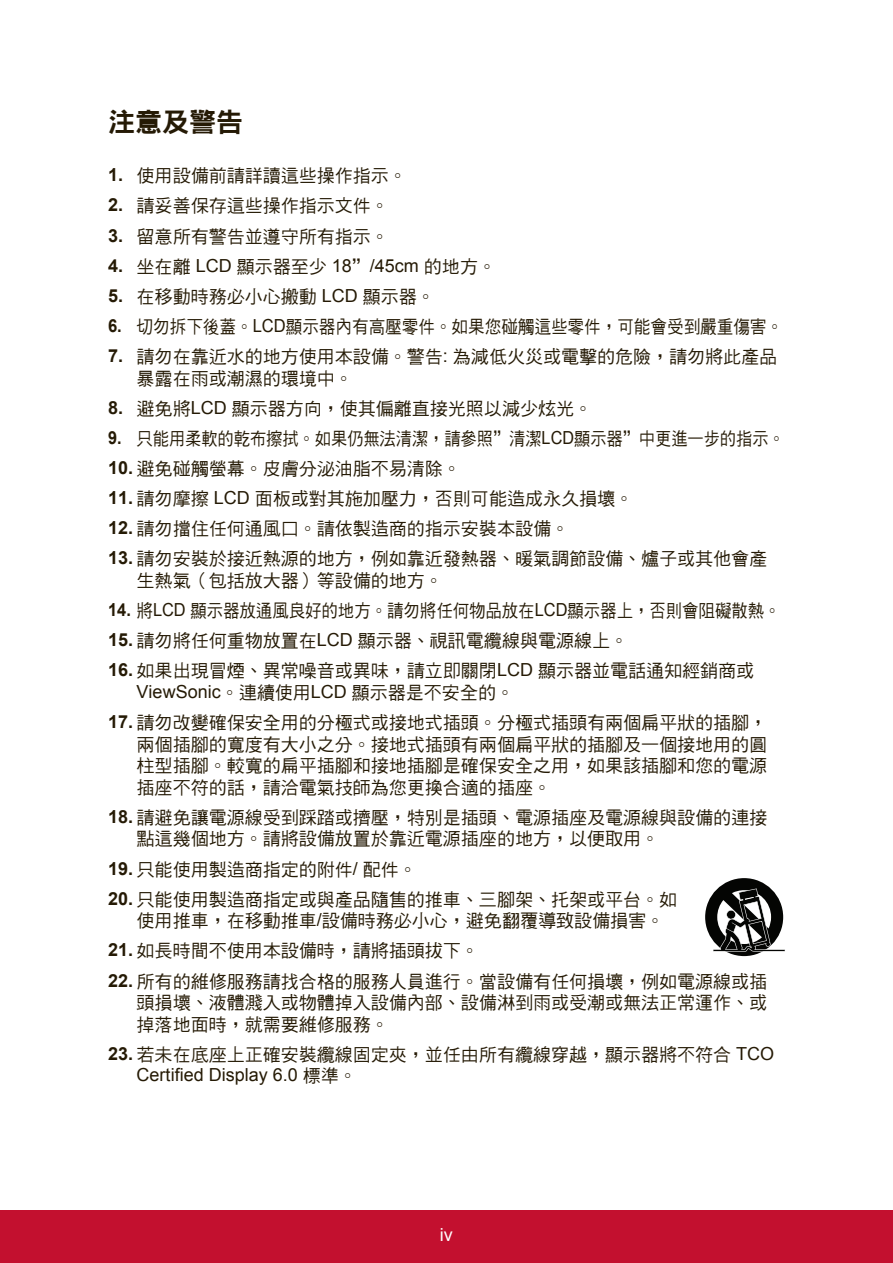
<style>
.page{position:relative;width:893px;height:1263px;background:#fff}
.page>*{position:absolute;margin:0;border:0;box-sizing:border-box;transform-origin:0 0}
.t1{font:27px "DFN Hei W9 WIN BF";color:#251a05}
.t2{font:18px/21.6px "DF Hei Md HK BF";color:#251a05}
.t3{font:18px "DF Hei Md HK BF";color:#251a05;scale:.91 1}
.t4{font:18px "DF Hei Md HK BF";color:#251a05;scale:.9 1}
.t5{font:18px "DF Hei Md HK BF";color:#251a05;scale:.92 1}
.t6{font:18px "Arial";color:#251a05}
.t7{font:18px "Arial";color:#fff}
.s1{font-family:"Arial";font-weight:700}
.s2{font-family:"Arial"}
.s3{font-family:"DF Hei Md HK BF"}
</style>
<div class="page">
<div style="left:0;top:1210px;width:892px;height:53px;background:#c3102f"></div>
<svg style="left:705px;top:878px;width:79px;height:78px"></svg>
<h1 class="t1" style="left:108px;top:108px;width:136px">注意及警告</h1>
<p class="t2" style="left:108px;top:165px;width:300px"><span class="s1">1.</span> 使用設備前請詳讀這些操作指示。</p>
<p class="t2" style="left:108px;top:195px;width:282px"><span class="s1">2.</span> 請妥善保存這些操作指示文件。</p>
<p class="t2" style="left:108px;top:225px;width:282px"><span class="s1">3.</span> 留意所有警告並遵守所有指示。</p>
<p class="t2" style="left:108px;top:255px;width:389px"><span class="s1">4.</span> 坐在離 <span class="s2">LCD</span> 顯示器至少 <span class="s2">18</span>＂<span class="s2">/45cm</span> 的地方。</p>
<p class="t2" style="left:108px;top:285px;width:328px"><span class="s1">5.</span> 在移動時務必小心搬動 <span class="s2">LCD</span> 顯示器。</p>
<p class="t5" style="left:108px;top:317px;width:734px"><span class="s1">6.</span> 切勿拆下後蓋。<span class="s2">LCD</span>顯示器內有高壓零件。如果您碰觸這些零件，可能會受到嚴重傷害。</p>
<p class="t2" style="left:136px;top:346px;width:642px;text-indent:-28px"><span class="s1">7.</span> 請勿在靠近水的地方使用本設備。警告<span class="s2">:</span> 為減低火災或電擊的危險，請勿將此產品暴露在雨或潮濕的環境中。</p>
<p class="t2" style="left:108px;top:397px;width:485px"><span class="s1">8.</span> 避免將<span class="s2">LCD</span> 顯示器方向，使其偏離直接光照以減少炫光。</p>
<p class="t4" style="left:108px;top:429px;width:753px"><span class="s1">9.</span> 只能用柔軟的乾布擦拭。如果仍無法清潔，請參照＂清潔<span class="s2">LCD</span>顯示器＂中更進一步的指示。</p>
<p class="t2" style="left:108px;top:458px;width:354px"><span class="s1">10.</span> 避免碰觸螢幕。皮膚分泌油脂不易清除。</p>
<p class="t2" style="left:108px;top:488px;width:526px"><span class="s1">11.</span> 請勿摩擦 <span class="s2">LCD</span> 面板或對其施加壓力，否則可能造成永久損壞。</p>
<p class="t2" style="left:108px;top:518px;width:462px"><span class="s1">12.</span> 請勿擋住任何通風口。請依製造商的指示安裝本設備。</p>
<p class="t2" style="left:136px;top:548px;width:631px;text-indent:-28px"><span class="s1">13.</span> 請勿安裝於接近熱源的地方，例如靠近發熱器、暖氣調節設備、爐子或其他會產生熱氣（包括放大器）等設備的地方。</p>
<p class="t3" style="left:108px;top:601px;width:740px"><span class="s1">14.</span> 將<span class="s2">LCD</span> 顯示器放通風良好的地方。請勿將任何物品放在<span class="s2">LCD</span>顯示器上，否則會阻礙散熱。</p>
<p class="t2" style="left:108px;top:630px;width:521px"><span class="s1">15.</span> 請勿將任何重物放置在<span class="s2">LCD</span> 顯示器、視訊電纜線與電源線上。</p>
<p class="t2" style="left:136px;top:660px;width:619px;text-indent:-28px"><span class="s1">16.</span> 如果出現冒煙、異常噪音或異味，請立即關閉<span class="s2">LCD</span> 顯示器並電話通知經銷商或<br><span class="s2">ViewSonic</span>。連續使用<span class="s2">LCD</span> 顯示器是不安全的。</p>
<p class="t2" style="left:136px;top:711px;width:631px;text-align:justify;text-indent:-28px"><span class="s1">17.</span> 請勿改變確保安全用的分極式或接地式插頭。分極式插頭有兩個扁平狀的插腳，兩個插腳的寬度有大小之分。接地式插頭有兩個扁平狀的插腳及一個接地用的圓柱型插腳。較寬的扁平插腳和接地插腳是確保安全之用，如果該插腳和您的電源插座不符的話，請洽電氣技師為您更換合適的插座。</p>
<p class="t2" style="left:136px;top:806px;width:631px;text-indent:-28px"><span class="s1">18.</span> 請避免讓電源線受到踩踏或擠壓，特別是插頭、電源插座及電源線與設備的連接點這幾個地方。請將設備放置於靠近電源插座的地方，以便取用。</p>
<p class="t2" style="left:108px;top:858px;width:310px"><span class="s1">19.</span> 只能使用製造商指定的附件<span class="s2">/</span> 配件。</p>
<p class="t2" style="left:136px;top:888px;width:541px;text-indent:-28px"><span class="s1">20.</span> 只能使用製造商指定或與產品隨售的推車、三腳架、托架或平台。如使用推車，在移動推車<span class="s2">/</span>設備時務必小心，避免翻覆導致設備損害。</p>
<p class="t2" style="left:108px;top:940px;width:372px"><span class="s1">21.</span> 如長時間不使用本設備時，請將插頭拔下。</p>
<p class="t2" style="left:136px;top:970px;width:631px;text-align:justify;text-indent:-28px"><span class="s1">22.</span> 所有的維修服務請找合格的服務人員進行。當設備有任何損壞，例如電源線或插頭損壞、液體濺入或物體掉入設備內部、設備淋到雨或受潮或無法正常運作、或掉落地面時，就需要維修服務。</p>
<p class="t2" style="left:108px;top:1043px;width:667px"><span class="s1">23.</span> 若未在底座上正確安裝纜線固定夾，並任由所有纜線穿越，顯示器將不符合 <span class="s2">TCO</span></p>
<p class="t6" style="left:136px;top:1063px;width:222px">Certified Display 6.0 <span class="s3">標準。</span></p>
<p class="t7" style="left:440px;top:1223px;width:14px">iv</p>
</div>
